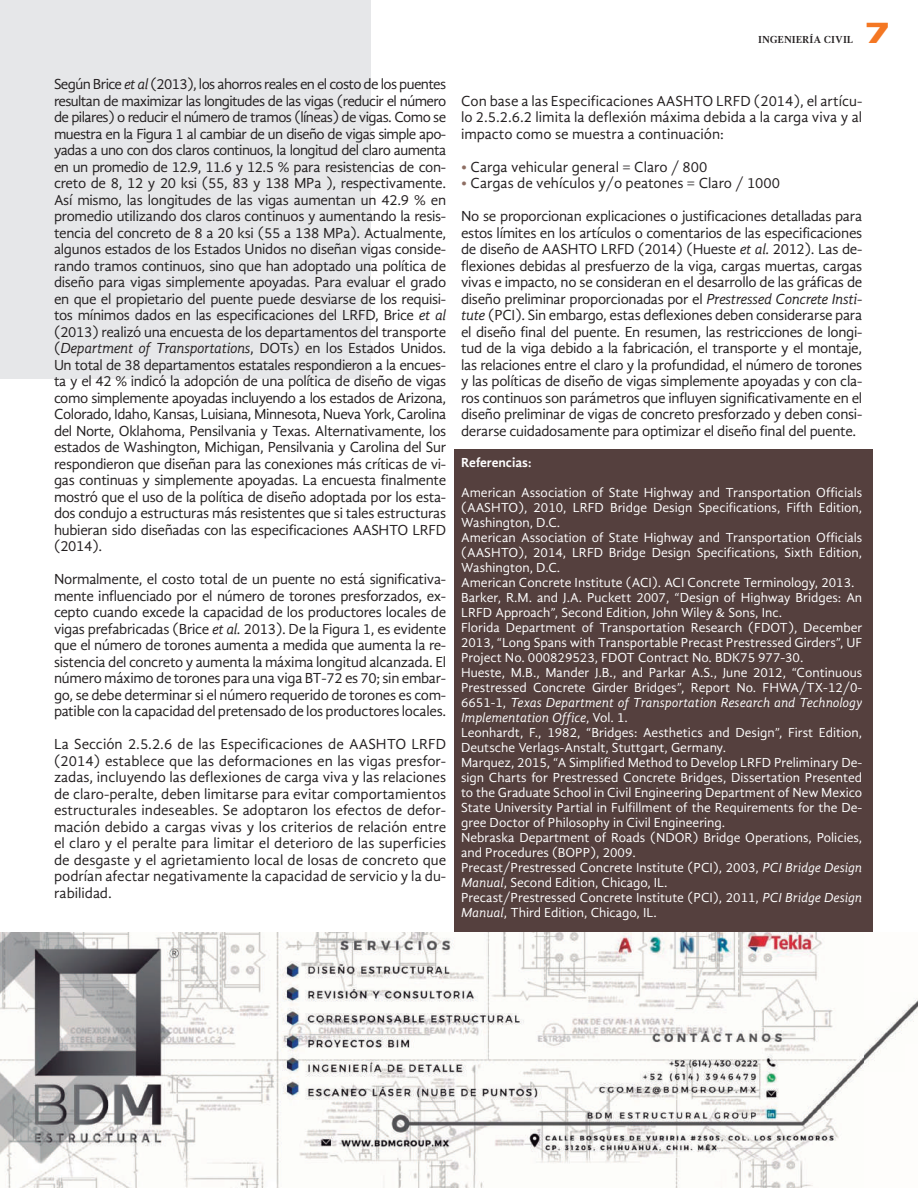
<style>
.page{position:relative;width:918px;height:1188px;background:#fff}
.page>*{position:absolute;margin:0;border:0;box-sizing:border-box;transform-origin:0 0}
.t1{font:15px/16.5px "Gandhi Sans";letter-spacing:-.02em;color:#231f20;text-align:justify}
.t2{font:15px "Gandhi Sans";color:#231f20}
.t3{font:13.5px/15px "Gandhi Sans";color:#fff}
.t4{font:700 13.5px "Gandhi Sans";color:#fff}
.t5{font:700 10.5px "Gandhi Serif";color:#231f20}
.s1{font-style:italic}
.s2{font-family:"Ash";font-weight:400;font-size:22.5px;color:#f47723}
.s3{color:#8e6e63}
</style>
<div class="page">
<div style="left:0;top:0;width:370px;height:379px;background:#e6e7e9"></div>
<div style="left:454px;top:449px;width:419px;height:520px;background:#55403e"></div>
<div style="left:0;top:933px;width:918px;height:255px;background:#fefdfb"></div>
<img style="left:864px;top:1028px;width:26px;height:36px">
<img style="left:0;top:933px;width:864px;height:255px">
<img style="left:890px;top:1000px;width:28px;height:37px">
<p class="t1" style="left:54px;top:76px;width:394px">Según Brice <span class="s1">et al</span> (2013), los ahorros reales en el costo de los puentes resultan de maximizar las longitudes de las vigas (reducir el número de pilares) o reducir el número de tramos (líneas) de vigas. Como se muestra en la Figura 1 al cambiar de un diseño de vigas simple apo&shy;yadas a uno con dos claros continuos, la longitud del claro aumenta en un promedio de 12.9, 11.6 y 12.5 % para resistencias de con&shy;creto de 8, 12 y 20 ksi (55, 83 y 138 MPa ), respectivamente.<br>Así mismo, las longitudes de las vigas aumentan un 42.9 % en promedio utilizando dos claros continuos y aumentando la resis&shy;tencia del concreto de 8 a 20 ksi (55 a 138 MPa). Actualmente, algunos estados de los Estados Unidos no diseñan vigas conside&shy;rando tramos continuos, sino que han adoptado una política de diseño para vigas simplemente apoyadas. Para evaluar el grado en que el propietario del puente puede desviarse de los requisi&shy;tos mínimos dados en las especificaciones del LRFD, Brice <span class="s1">et al </span>(2013) realizó una encuesta de los departamentos del transporte (<span class="s1">Department of Transportations</span>, DOTs) en los Estados Unidos.<br>Un total de 38 departamentos estatales respondieron a la encues&shy;ta y el 42 % indicó la adopción de una política de diseño de vigas como simplemente apoyadas incluyendo a los estados de Arizona, Colorado, Idaho, Kansas, Luisiana, Minnesota, Nueva York, Carolina del Norte, Oklahoma, Pensilvania y Texas. Alternativamente, los estados de Washington, Michigan, Pensilvania y Carolina del Sur respondieron que diseñan para las conexiones más críticas de vi&shy;gas continuas y simplemente apoyadas. La encuesta finalmente mostró que el uso de la política de diseño adoptada por los esta&shy;dos condujo a estructuras más resistentes que si tales estructuras hubieran sido diseñadas con las especificaciones AASHTO LRFD (2014).</p>
<p class="t1" style="left:54px;top:571px;width:394px">Normalmente, el costo total de un puente no está significativa&shy;mente influenciado por el número de torones presforzados, ex&shy;cepto cuando excede la capacidad de los productores locales de vigas prefabricadas (Brice <span class="s1">et al.</span> 2013). De la Figura 1, es evidente que el número de torones aumenta a medida que aumenta la re&shy;sistencia del concreto y aumenta la máxima longitud alcanzada. El número máximo de torones para una viga BT-72 es 70; sin embar&shy;go, se debe determinar si el número requerido de torones es com&shy;patible con la capacidad del pretensado de los productores locales.</p>
<p class="t1" style="left:54px;top:736px;width:394px">La Sección 2.5.2.6 de las Especificaciones de AASHTO LRFD (2014) establece que las deformaciones en las vigas presfor&shy;zadas, incluyendo las deflexiones de carga viva y las relaciones de claro-peralte, deben limitarse para evitar comportamientos estructurales indeseables. Se adoptaron los efectos de defor&shy;mación debido a cargas vivas y los criterios de relación entre el claro y el peralte para limitar el deterioro de las superficies de desgaste y el agrietamiento local de losas de concreto que podrían afectar negativamente la capacidad de servicio y la du&shy;rabilidad.</p>
<p class="t5" style="left:758px;top:33px;width:134px">INGENIERÍA CIVIL <span class="s2">7</span></p>
<p class="t1" style="left:461px;top:93px;width:403px">Con base a las Especificaciones AASHTO LRFD (2014), el artícu&shy;lo 2.5.2.6.2 limita la deflexión máxima debida a la carga viva y al impacto como se muestra a continuación:</p>
<p class="t2" style="left:461px;top:158px;width:248px"><span class="s3">•</span> Carga vehicular general = Claro / 800</p>
<p class="t2" style="left:461px;top:175px;width:320px"><span class="s3">•</span> Cargas de vehículos y/o peatones = Claro / 1000</p>
<p class="t1" style="left:461px;top:208px;width:403px">No se proporcionan explicaciones o justificaciones detalladas para estos límites en los artículos o comentarios de las especificaciones de diseño de AASHTO LRFD (2014) (Hueste <span class="s1">et al.</span> 2012). Las de&shy;flexiones debidas al presfuerzo de la viga, cargas muertas, cargas vivas e impacto, no se consideran en el desarrollo de las gráficas de diseño preliminar proporcionadas por el <span class="s1">Prestressed Concrete Insti&shy;tute</span> (PCI). Sin embargo, estas deflexiones deben considerarse para el diseño final del puente. En resumen, las restricciones de longi&shy;tud de la viga debido a la fabricación, el transporte y el montaje, las relaciones entre el claro y la profundidad, el número de torones y las políticas de diseño de vigas simplemente apoyadas y con cla&shy;ros continuos son parámetros que influyen significativamente en el diseño preliminar de vigas de concreto presforzado y deben consi&shy;derarse cuidadosamente para optimizar el diseño final del puente.</p>
<p class="t4" style="left:461px;top:455px;width:72px">Referencias:</p>
<p class="t3" style="left:461px;top:485px;width:403px">American Association of State Highway and Transportation Officials (AASHTO), 2010, LRFD Bridge Design Specifications, Fifth Edition, Washington, D.C.<br>American Association of State Highway and Transportation Officials (AASHTO), 2014, LRFD Bridge Design Specifications, Sixth Edition, Washington, D.C.<br>American Concrete Institute (ACI). ACI Concrete Terminology, 2013.<br>Barker, R.M. and J.A. Puckett 2007, “Design of Highway Bridges: An LRFD Approach”, Second Edition, John Wiley &amp; Sons, Inc.<br>Florida Department of Transportation Research (FDOT), December 2013, “Long Spans with Transportable Precast Prestressed Girders”, UF Project No. 000829523, FDOT Contract No. BDK75 977-30.<br>Hueste, M.B., Mander J.B., and Parkar A.S., June 2012, “Continuous Prestressed Concrete Girder Bridges”, Report No. FHWA/TX-12/0- 6651-1, <span class="s1">Texas Department of Transportation Research and Technology Implementation Office</span>, Vol. 1.<br>Leonhardt, F., 1982, “Bridges: Aesthetics and Design”, First Edition, Deutsche Verlags-Anstalt, Stuttgart, Germany.<br>Marquez, 2015, “A Simplified Method to Develop LRFD Preliminary De&shy;sign Charts for Prestressed Concrete Bridges, Dissertation Presented to the Graduate School in Civil Engineering Department of New Mexico State University Partial in Fulfillment of the Requirements for the De&shy;gree Doctor of Philosophy in Civil Engineering.<br>Nebraska Department of Roads (NDOR) Bridge Operations, Policies, and Procedures (BOPP), 2009.<br>Precast/Prestressed Concrete Institute (PCI), 2003, <span class="s1">PCI Bridge Design Manual</span>, Second Edition, Chicago, IL.<br>Precast/Prestressed Concrete Institute (PCI), 2011, <span class="s1">PCI Bridge Design Manual</span>, Third Edition, Chicago, IL.</p>
</div>
